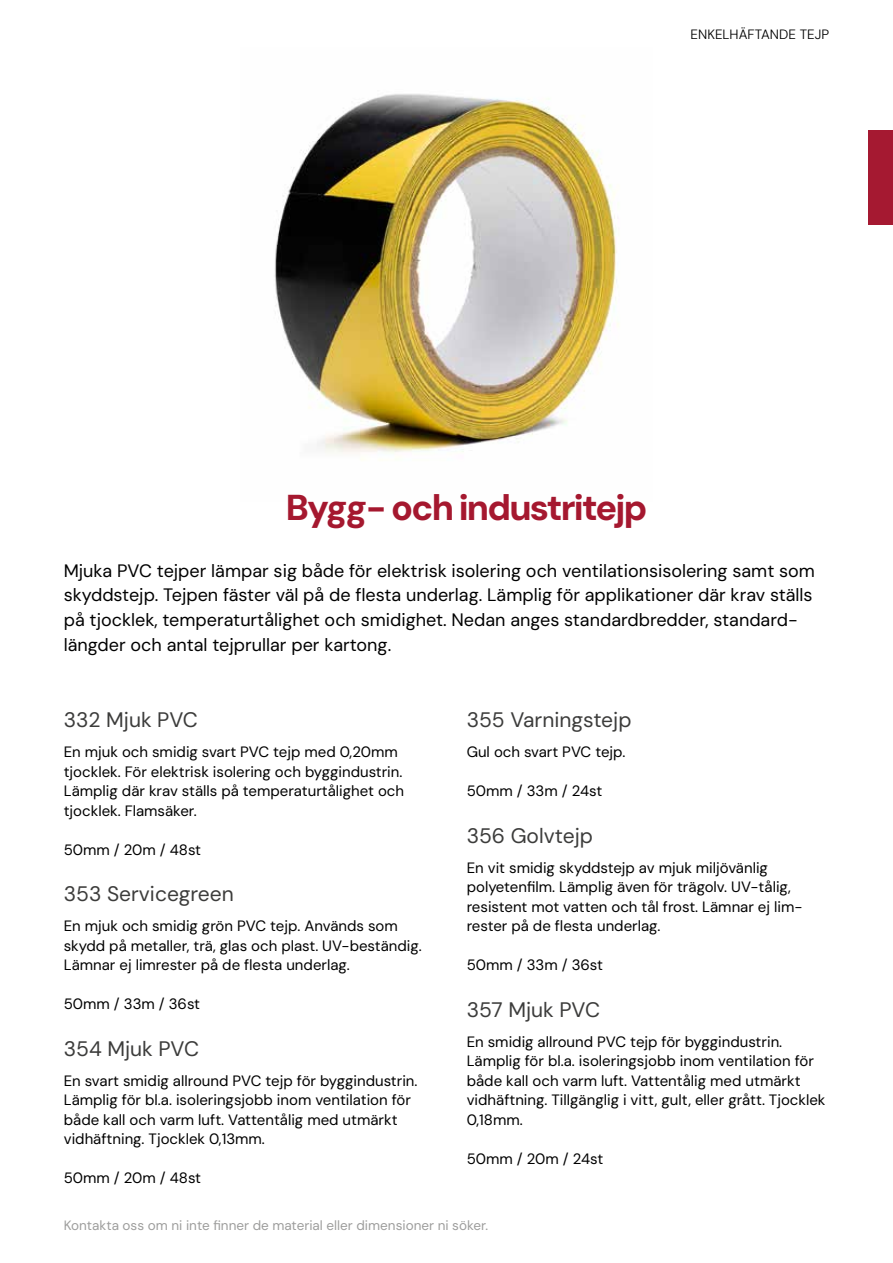
<style>
.page{position:relative;width:893px;height:1263px;background:#fff}
.page>*{position:absolute;margin:0;border:0;box-sizing:border-box;transform-origin:0 0}
.t1{font:800 36px "DM Sans";letter-spacing:-.05em;color:#a5182f}
.t2{font:21px "DM Sans";color:#3c3c3b}
.t3{font:18px/24.6px "DM Sans";color:#000}
.t4{font:15px/19.5px "DM Sans";color:#000}
.t5{font:13.5px "DM Sans";color:#9d9d9c}
.t6{font:300 13.5px "DM Sans";color:#000}
</style>
<div class="page">
<img style="left:274px;top:94px;width:345px;height:366px">
<div style="left:868px;top:130px;width:25px;height:94px;background:#a51931"></div>
<p class="t6" style="left:691px;top:26px;width:140px">ENKELHÄFTANDE TEJP</p>
<h1 class="t1" style="left:286px;top:484px;width:363px">Bygg- och industritejp</h1>
<p class="t3" style="left:64px;top:558px;width:753px">Mjuka PVC tejper lämpar sig både för elektrisk isolering och ventilationsisolering samt som skyddstejp. Tejpen fäster väl på de flesta underlag. Lämplig för applikationer där krav ställs på tjocklek, temperaturtålighet och smidighet. Nedan anges standardbredder, standard&shy;längder och antal tejprullar per kartong.</p>
<h2 class="t2" style="left:64px;top:707px;width:136px">332 Mjuk PVC</h2>
<p class="t4" style="left:64px;top:742px;width:342px">En mjuk och smidig svart PVC tejp med 0,20mm tjocklek. För elektrisk isolering och byggindustrin.<br>Lämplig där krav ställs på temperaturtålighet och tjocklek. Flamsäker.</p>
<p class="t4" style="left:64px;top:840px;width:139px">50mm / 20m / 48st</p>
<h2 class="t2" style="left:64px;top:881px;width:172px">353 Servicegreen</h2>
<p class="t4" style="left:64px;top:916px;width:360px">En mjuk och smidig grön PVC tejp. Används som skydd på metaller, trä, glas och plast. UV-beständig.<br>Lämnar ej limrester på de flesta underlag.</p>
<p class="t4" style="left:64px;top:994px;width:138px">50mm / 33m / 36st</p>
<h2 class="t2" style="left:64px;top:1035px;width:137px">354 Mjuk PVC</h2>
<p class="t4" style="left:64px;top:1071px;width:355px">En svart smidig allround PVC tejp för byggindustrin.<br>Lämplig för bl.a. isoleringsjobb inom ventilation för både kall och varm luft. Vattentålig med utmärkt vidhäftning. Tjocklek 0,13mm.</p>
<p class="t4" style="left:64px;top:1168px;width:139px">50mm / 20m / 48st</p>
<h2 class="t2" style="left:467px;top:707px;width:166px">355 Varningstejp</h2>
<p class="t4" style="left:467px;top:742px;width:160px">Gul och svart PVC tejp.</p>
<p class="t4" style="left:467px;top:781px;width:137px">50mm / 33m / 24st</p>
<h2 class="t2" style="left:467px;top:822px;width:128px">356 Golvtejp</h2>
<p class="t4" style="left:467px;top:858px;width:337px">En vit smidig skyddstejp av mjuk miljövänlig polyetenfilm. Lämplig även för trägolv. UV-tålig, resistent mot vatten och tål frost. Lämnar ej lim&shy;rester på de flesta underlag.</p>
<p class="t4" style="left:467px;top:955px;width:138px">50mm / 33m / 36st</p>
<h2 class="t2" style="left:467px;top:996px;width:135px">357 Mjuk PVC</h2>
<p class="t4" style="left:467px;top:1032px;width:360px">En smidig allround PVC tejp för byggindustrin.<br>Lämplig för bl.a. isoleringsjobb inom ventilation för både kall och varm luft. Vattentålig med utmärkt vidhäftning. Tillgänglig i vitt, gult, eller grått. Tjocklek 0,18mm.</p>
<p class="t4" style="left:467px;top:1149px;width:138px">50mm / 20m / 24st</p>
<p class="t5" style="left:64px;top:1217px;width:426px">Kontakta oss om ni inte finner de material eller dimensioner ni söker.</p>
</div>
